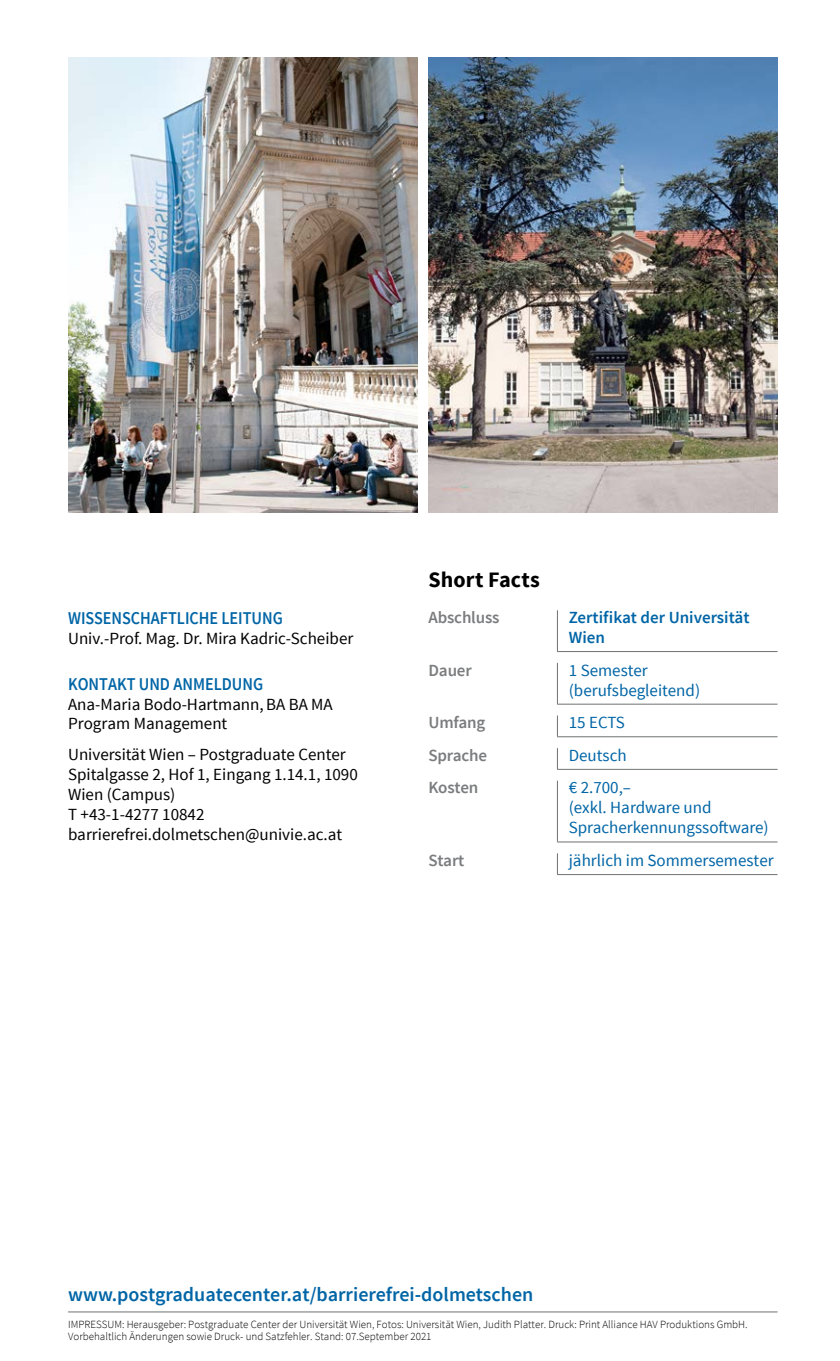
<style>
.page{position:relative;width:840px;height:1361px;background:#fff}
.page>*{position:absolute;margin:0;border:0;box-sizing:border-box;transform-origin:0 0}
.t1{font:700 22px "Source Sans Pro";letter-spacing:.005em;color:#000}
.t2{font:600 20px "Source Sans Pro";color:#0065a6}
.t3{font:600 18px "Source Sans Pro";color:#0065a6;scale:.9 1}
.t4{font:17px/20px "Source Sans Pro";color:#000}
.t5{font:17px/20px "Source Sans Pro";color:#0065a6}
.t6{font:600 17px "Source Sans Pro";letter-spacing:-.01em;color:#7b7c7e}
.t7{font:600 17px/20px "Source Sans Pro";color:#0065a6}
.t8{font:17px "Source Sans Pro";color:#0065a6}
.t9{font:300 11px/12px "Source Sans Pro";color:#000}
.s1{font-style:inherit}
</style>
<div class="page">
<hr style="left:556px;top:610px;width:1px;height:41px;background:#707172">
<hr style="left:557px;top:651px;width:220px;height:1px;background:#707172">
<hr style="left:556px;top:663px;width:1px;height:41px;background:#707172">
<hr style="left:557px;top:704px;width:220px;height:1px;background:#707172">
<hr style="left:557px;top:736px;width:220px;height:1px;background:#707172">
<hr style="left:557px;top:769px;width:220px;height:1px;background:#707172">
<hr style="left:556px;top:780px;width:1px;height:61px;background:#707172">
<hr style="left:557px;top:841px;width:220px;height:1px;background:#707172">
<hr style="left:557px;top:874px;width:220px;height:1px;background:#707172">
<hr style="left:68px;top:1311px;width:709px;height:1px;background:#707172">
<img style="left:68px;top:57px;width:349px;height:456px">
<img style="left:428px;top:57px;width:349px;height:456px">
<p class="t3" style="left:68px;top:606px;width:240px">WISSENSCHAFTLICHE LEITUNG</p>
<p class="t4" style="left:68px;top:628px;width:286px">Univ.-Prof. Mag. Dr. Mira Kadric-Scheiber</p>
<p class="t3" style="left:68px;top:672px;width:218px">KONTAKT UND ANMELDUNG</p>
<p class="t4" style="left:68px;top:694px;width:266px">Ana-Maria Bodo<span class="s1">-Hartman</span>n, BA BA MA<br>Program Management</p>
<p class="t4" style="left:68px;top:744px;width:291px">Universität Wien – Postgraduate Center<br>Spitalgasse 2, Hof 1, Eingang 1.14.1, 1090<br>Wien (Campus)<br>T +43-1-4277 10842 barrierefrei.dolmetschen@univie.ac.at</p>
<p class="t1" style="left:428px;top:565px;width:113px">Short Facts</p>
<p class="t6" style="left:428px;top:607px;width:72px">Abschluss</p>
<p class="t7" style="left:568px;top:608px;width:182px">Zertifikat der Universität<br>Wien</p>
<p class="t6" style="left:428px;top:659px;width:45px">Dauer</p>
<p class="t5" style="left:568px;top:660px;width:133px">1 Semester (berufsbegleitend)</p>
<p class="t6" style="left:428px;top:712px;width:58px">Umfang</p>
<p class="t5" style="left:568px;top:713px;width:57px">15 ECTS</p>
<p class="t6" style="left:428px;top:744px;width:60px">Sprache</p>
<p class="t5" style="left:568px;top:745px;width:59px">Deutsch</p>
<p class="t6" style="left:428px;top:777px;width:51px">Kosten</p>
<p class="t5" style="left:568px;top:778px;width:201px">€ 2.700,–<br>(exkl. Hardware und<br>Spracherkennungssoftware)</p>
<p class="t6" style="left:428px;top:849px;width:37px">Start</p>
<p class="t8" style="left:568px;top:849px;width:206px"><span class="s1">jährlich</span> im Sommersemester</p>
<p class="t2" style="left:68px;top:1282px;width:466px">www.postgraduatecenter.at/barrierefrei-dolmetschen</p>
<p class="t9" style="left:68px;top:1318px;width:680px">IMPRESSUM: Herausgeber: Postgraduate Center der Universität Wien, Fotos: Universität Wien, Judith Platter. Druck: Print Alliance HAV Produktions GmbH.<br>Vorbehaltlich Änderungen sowie Druck- und Satzfehler. Stand: 07.September 2021</p>
</div>
